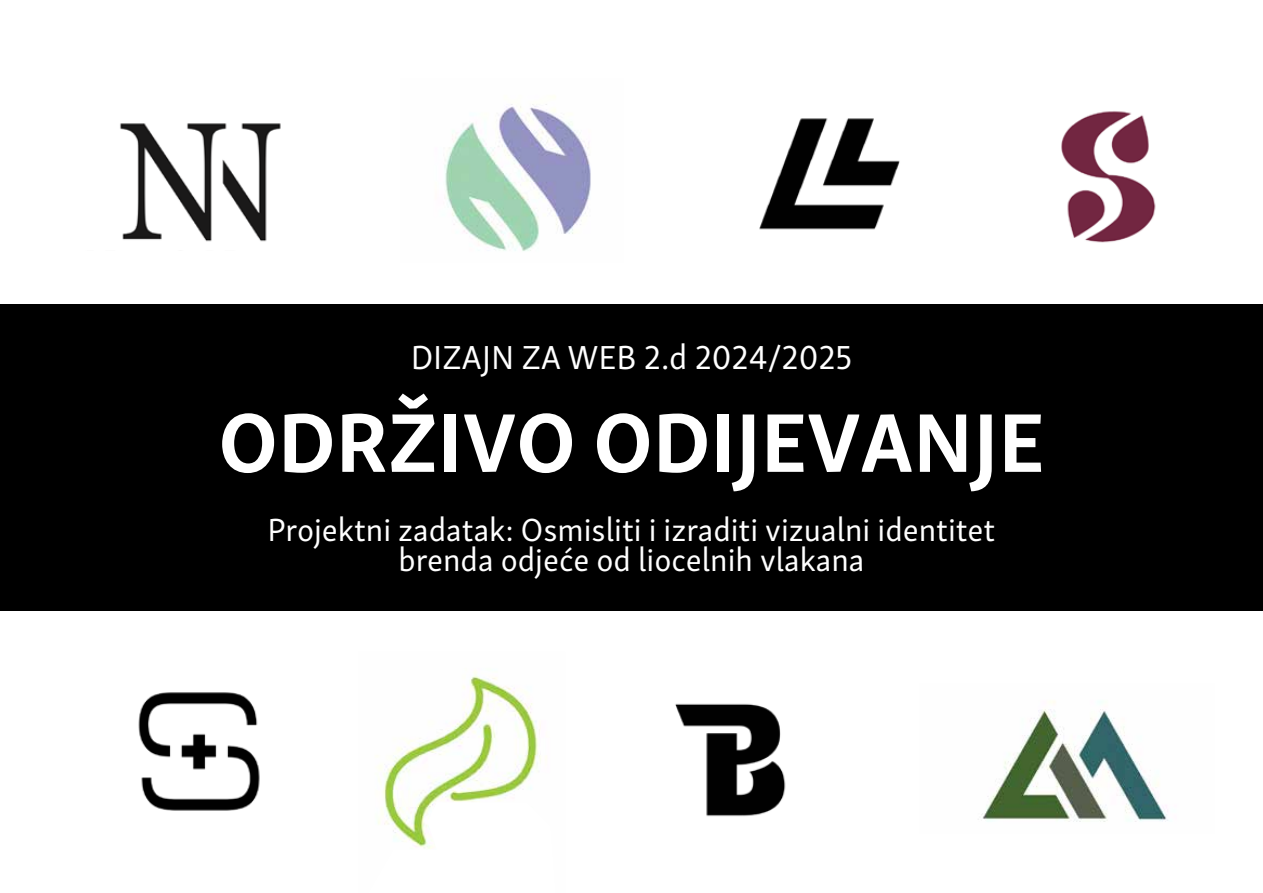
<style>
.page{position:relative;width:1263px;height:893px;background:#fff}
.page>*{position:absolute;margin:0;border:0;box-sizing:border-box;transform-origin:0 0}
.t1{font:700 85.65px "Skolar Sans Latn";color:#fff}
.t2{font:34.2px "Skolar Sans Latn";color:#fff}
.t3{font:32.85px/30px "Skolar Sans Latn";color:#fff;text-align:center}
</style>
<div class="page">
<div style="left:0;top:304px;width:1263px;height:306px;background:#000"></div>
<img style="left:120px;top:123px;width:161px;height:119px">
<img style="left:138px;top:692px;width:122px;height:119px">
<img style="left:378px;top:671px;width:169px;height:178px">
<img style="left:978px;top:701px;width:190px;height:121px">
<img style="left:675px;top:703px;width:111px;height:114px">
<img style="left:759px;top:118px;width:141px;height:112px">
<img style="left:1061px;top:111px;width:95px;height:132px">
<img style="left:444px;top:96px;width:147px;height:155px">
<p class="t2" style="left:411px;top:332px;width:443px">DIZAJN ZA WEB 2.d 2024/2025</p>
<h1 class="t1" style="left:218px;top:373px;width:828px">ODRŽIVO ODIJEVANJE</h1>
<p class="t3" style="left:268px;top:512px;width:729px">Projektni zadatak: Osmisliti i izraditi vizualni identitet brenda odjeće od liocelnih vlakana</p>
</div>
